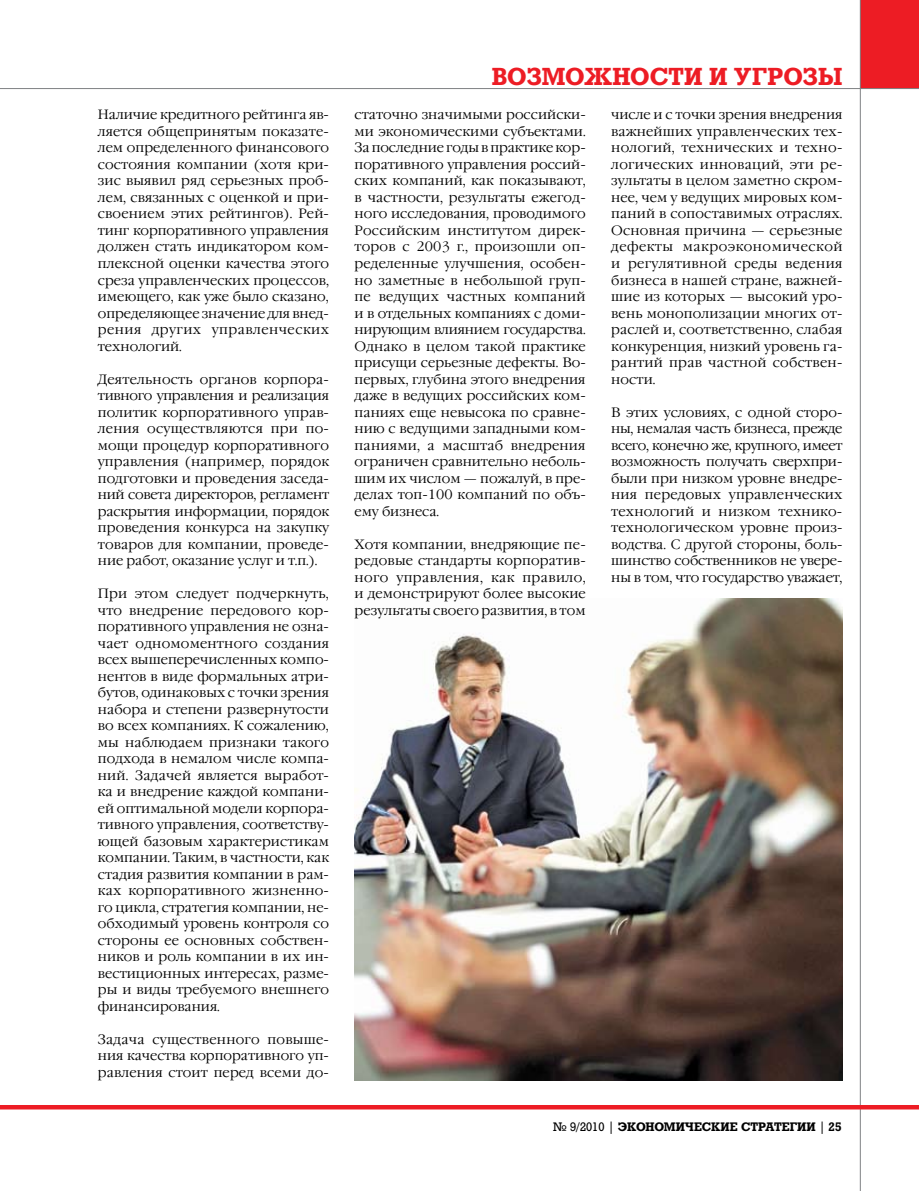
<style>
.page{position:relative;width:919px;height:1191px;background:#fff}
.page>*{position:absolute;margin:0;border:0;box-sizing:border-box;transform-origin:0 0}
.t1{font:700 24px "Rodeo";letter-spacing:-.005em;color:#ed1c24}
.t2{font:300 13.5px/16.5px "Garamond C";letter-spacing:.01em;color:#000;text-align:justify}
.t3{font:700 12px "Rodeo";color:#000}
.s1{font-weight:400}
</style>
<div class="page">
<div style="left:859px;top:0;width:59px;height:89px;background:#ed1c24"></div>
<hr style="left:0;top:88px;width:918px;height:1px;background:#808284">
<hr style="left:859px;top:0;width:1px;height:1191px;background:#808284">
<hr style="left:0;top:1105px;width:918px;height:4px;background:#ed1c24">
<img style="left:354px;top:598px;width:488px;height:482px">
<p class="t2" style="left:98px;top:107px;width:233px">Наличие кредитного рейтинга яв&shy;ляется общепринятым показате&shy;лем определенного финансового состояния компании (хотя кри&shy;зис выявил ряд серьезных проб&shy;лем, связанных с оценкой и при&shy;своением этих рейтингов). Рей&shy;тинг корпоративного управления должен стать индикатором ком&shy;плексной оценки качества этого среза управленческих процессов, имеющего, как уже было сказано, определяющее значение для внед&shy;рения других управленче-ских технологий.</p>
<p class="t2" style="left:98px;top:371px;width:233px">Деятельность органов корпора&shy;тивного управления и реализация политик корпоративного управ&shy;ления осуществляются при по&shy;мощи процедур корпоративного управления (например, порядок подготовки и проведения заседа&shy;ний совета директоров, регламент раскрытия информации, порядок проведения конкурса на закупку товаров для компании, проведе&shy;ние работ, оказание услуг и т.п.).</p>
<p class="t2" style="left:98px;top:586px;width:233px">При этом следует подчеркнуть, что внедрение передового кор&shy;поративного управления не озна&shy;чает одномоментного создания всех вышеперечисленных компо&shy;нентов в виде формальных атри&shy;бутов, одинаковых с точки зрения набора и степени развернутости во всех компаниях. К сожалению, мы наблюдаем признаки такого подхода в немалом числе компа&shy;ний. Задачей является выработ&shy;ка и внедрение каждой компани&shy;ей оптимальной модели корпора&shy;тивного управления, соответству&shy;ющей базовым характеристикам компании. Таким, в частности, как стадия развития компании в рам&shy;ках корпоративного жизненно&shy;го цикла, стратегия компании, не&shy;обходимый уровень контроля со стороны ее основных собствен&shy;ников и роль компании в их ин&shy;вестиционных интересах, разме&shy;ры и виды требуемого внешнего финансирования.</p>
<p class="t2" style="left:98px;top:1031px;width:233px">Задача существенного повыше&shy;ния качества корпоративного уп&shy;равления стоит перед всеми до-</p>
<h1 class="t1" style="left:491px;top:62px;width:352px">ВОЗМОЖНОСТИ И УГРОЗЫ</h1>
<p class="t2" style="left:354px;top:107px;width:233px">статочно значимыми российски&shy;ми экономическими субъектами.<br>За последние годы в практике кор&shy;поративного управления россий&shy;ских компаний, как показывают, в частности, результаты ежегод&shy;ного исследования, проводимого Российским институтом дирек&shy;торов с 2003 г., произошли оп&shy;ределенные улучшения, особен&shy;но заметные в небольшой груп&shy;пе ведущих частных компаний и в отдельных компаниях с доми&shy;нирующим влиянием государства.<br>Однако в целом такой практике присущи серьезные дефекты. Во&shy;первых, глубина этого внедрения даже в ведущих российских ком&shy;паниях еще невысока по сравне&shy;нию с ведущими западными ком&shy;паниями, а масштаб внедрения ограничен сравнительно неболь&shy;шим их числом — пожалуй, в пре&shy;делах топ-100 компаний по объ&shy;ему бизнеса.</p>
<p class="t2" style="left:354px;top:536px;width:233px">Хотя компании, внедряющие пе&shy;редовые стандарты корпоратив&shy;ного управления, как правило, и демонстрируют более высокие результаты своего развития, в том</p>
<p class="t2" style="left:611px;top:107px;width:233px">числе и с точки зрения внедрения важнейших управленческих тех&shy;нологий, технических и техно&shy;логических инноваций, эти ре&shy;зультаты в целом заметно скром&shy;нее, чем у ведущих мировых ком&shy;паний в сопоставимых отраслях.<br>Основная причина — серьезные дефекты макроэкономической и регулятивной среды ведения бизнеса в нашей стране, важней&shy;шие из которых — высокий уро&shy;вень монополизации многих от&shy;раслей и, соответственно, слабая конкуренция, низкий уровень га&shy;рантий прав частной собствен&shy;ности.</p>
<p class="t2" style="left:611px;top:404px;width:233px">В этих условиях, с одной сторо&shy;ны, немалая часть бизнеса, прежде всего, конечно же, крупного, имеет возможность получать сверхпри&shy;были при низком уровне внедре&shy;ния передовых управленческих технологий и низком технико&shy;технологическом уровне произ&shy;водства. С другой стороны, боль&shy;шинство собственников не увере&shy;ны в том, что государство уважает,</p>
<p class="t3" style="left:553px;top:1119px;width:290px"><span class="s1">№ 9/2010 |</span> ЭКОНОМИЧЕСКИЕ СТРАТЕГИИ <span class="s1">|</span> 25</p>
</div>
